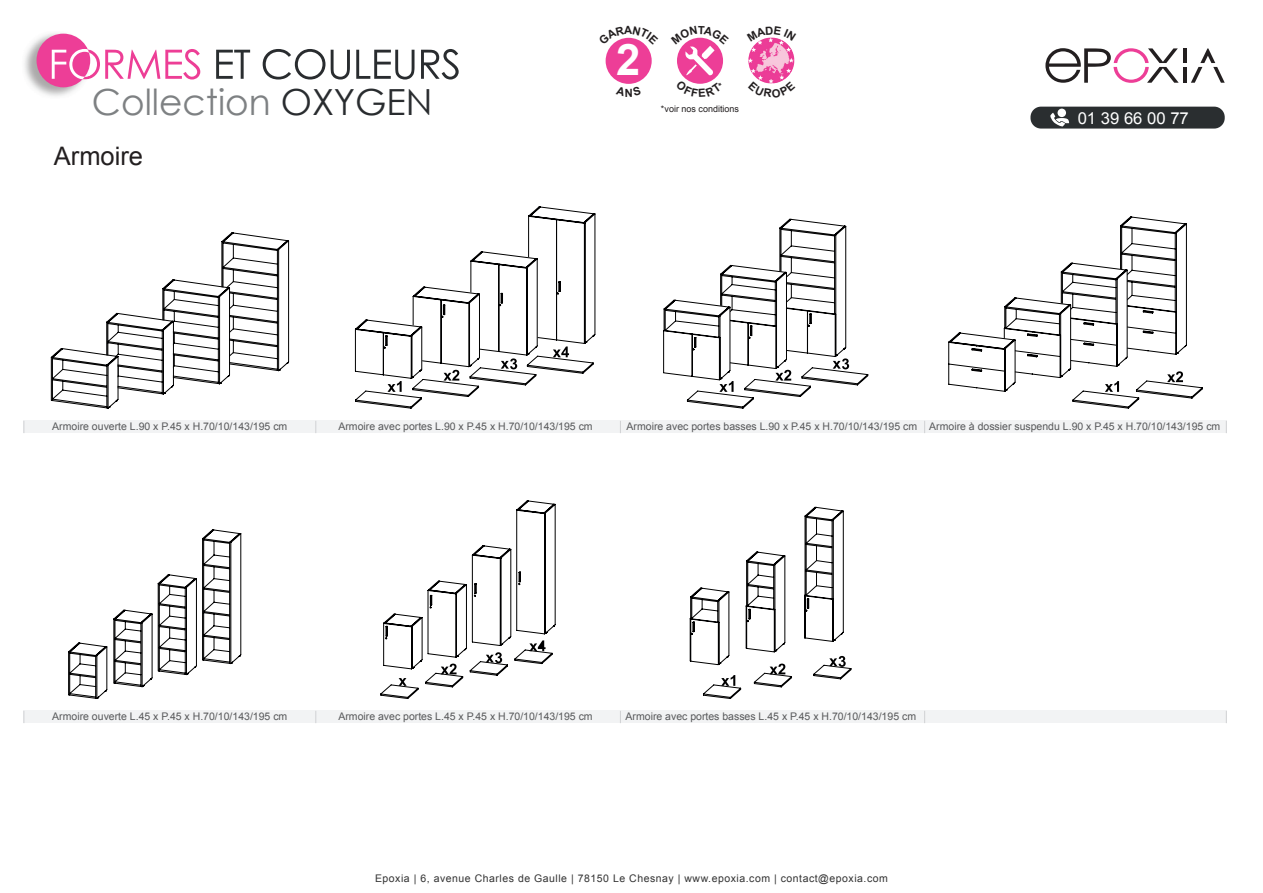
<style>
.page{position:relative;width:1263px;height:893px;background:#fff}
.page>*{position:absolute;margin:0;border:0;box-sizing:border-box;transform-origin:0 0}
.t1{font:700 43.5px "Arial";color:#fff}
.t2{font:36px "Century Gothic";color:#7e8183}
.t3{font:25.5px "Arial";color:#231f20}
.t4{font:16.5px "Arial";color:#fff}
.t5{font:10.5px "Arial";color:#57585a}
.t6{font:10.5px "Arial";letter-spacing:.05em;color:#333}
.t7{font:9px "Arial";color:#231f20}
.s1{color:#292c2f}
</style>
<div class="page">
<svg style="left:1191px;top:48px;width:34px;height:35px"></svg>
<hr style="left:1183px;top:67px;width:4px;height:16px;background:#231f20">
<hr style="left:1183px;top:48px;width:4px;height:15px;background:#231f20">
<svg style="left:1045px;top:48px;width:134px;height:35px"></svg>
<div style="left:1030px;top:107px;width:195px;height:22px;background:#2a2e30;border-radius:10px"></div>
<div style="left:1057px;top:109px;width:9px;height:8px;background:#fff;border-radius:50%"></div>
<svg style="left:1050px;top:113px;width:19px;height:14px"></svg>
<img style="left:748px;top:37px;width:46px;height:47px;border-radius:23px">
<div style="left:606px;top:38px;width:46px;height:46px;background:#ed3e97;border-radius:50%"></div>
<svg style="left:216px;top:50px;width:34px;height:29px"></svg>
<svg style="left:263px;top:49px;width:62px;height:31px"></svg>
<svg style="left:331px;top:50px;width:19px;height:30px"></svg>
<svg style="left:356px;top:50px;width:58px;height:30px"></svg>
<svg style="left:421px;top:49px;width:38px;height:31px"></svg>
<img style="left:24px;top:33px;width:64px;height:63px">
<div style="left:37px;top:34px;width:53px;height:53px;background:#ed3e97;border-radius:50%"></div>
<svg style="left:52px;top:49px;width:148px;height:31px"></svg>
<div style="left:23px;top:421px;width:1204px;height:12px;background:#f2f3f4"></div>
<div style="left:23px;top:711px;width:1204px;height:12px;background:#f2f3f4"></div>
<svg style="left:23px;top:421px;width:1px;height:12px"></svg>
<svg style="left:23px;top:711px;width:1px;height:12px"></svg>
<svg style="left:315px;top:421px;width:1px;height:12px"></svg>
<svg style="left:315px;top:711px;width:1px;height:12px"></svg>
<svg style="left:924px;top:421px;width:1px;height:12px"></svg>
<svg style="left:924px;top:711px;width:1px;height:12px"></svg>
<svg style="left:620px;top:421px;width:1px;height:12px"></svg>
<svg style="left:620px;top:711px;width:1px;height:12px"></svg>
<svg style="left:1226px;top:421px;width:1px;height:12px"></svg>
<svg style="left:1226px;top:711px;width:1px;height:12px"></svg>
<svg style="left:51px;top:232px;width:238px;height:177px"></svg>
<svg style="left:355px;top:206px;width:241px;height:203px"></svg>
<svg style="left:663px;top:219px;width:205px;height:190px"></svg>
<svg style="left:948px;top:216px;width:255px;height:193px"></svg>
<svg style="left:68px;top:642px;width:39px;height:57px"></svg>
<svg style="left:113px;top:529px;width:128px;height:158px"></svg>
<svg style="left:380px;top:500px;width:176px;height:199px"></svg>
<svg style="left:804px;top:507px;width:40px;height:135px"></svg>
<svg style="left:745px;top:551px;width:40px;height:102px"></svg>
<svg style="left:689px;top:587px;width:40px;height:78px"></svg>
<svg style="left:813px;top:656px;width:38px;height:23px"></svg>
<svg style="left:703px;top:675px;width:38px;height:24px"></svg>
<svg style="left:754px;top:664px;width:38px;height:23px"></svg>
<svg style="left:677px;top:37px;width:46px;height:47px"></svg>
<svg style="left:750px;top:37px;width:43px;height:15px"></svg>
<svg style="left:750px;top:69px;width:43px;height:15px"></svg>
<svg style="left:612px;top:37px;width:33px;height:8px"></svg>
<h2 class="t2" style="left:92px;top:76px;width:342px">Collection <span class="s1">OXYGEN</span></h2>
<h3 class="t3" style="left:54px;top:138px;width:91px">Armoire</h3>
<h1 class="t1" style="left:616px;top:30px;width:26px">2</h1>
<p class="t7" style="left:661px;top:102px;width:80px">*voir nos conditions</p>
<h3 class="t4" style="left:1078px;top:106px;width:113px">01 39 66 00 77</h3>
<p class="t5" style="left:52px;top:419px;width:237px">Armoire ouverte L.90 x P.45 x H.70/10/143/195 cm</p>
<p class="t5" style="left:338px;top:419px;width:256px">Armoire avec portes L.90 x P.45 x H.70/10/143/195 cm</p>
<p class="t5" style="left:627px;top:419px;width:292px">Armoire avec portes basses L.90 x P.45 x H.70/10/143/195 cm</p>
<p class="t5" style="left:929px;top:419px;width:293px">Armoire à dossier suspendu L.90 x P.45 x H.70/10/143/195 cm</p>
<p class="t5" style="left:52px;top:709px;width:237px">Armoire ouverte L.45 x P.45 x H.70/10/143/195 cm</p>
<p class="t5" style="left:338px;top:709px;width:256px">Armoire avec portes L.45 x P.45 x H.70/10/143/195 cm</p>
<p class="t5" style="left:626px;top:709px;width:292px">Armoire avec portes basses L.45 x P.45 x H.70/10/143/195 cm</p>
<p class="t6" style="left:375px;top:871px;width:514px">Epoxia | 6, avenue Charles de Gaulle | 78150 Le Chesnay | www.epoxia.com | contact@epoxia.com</p>
</div>
